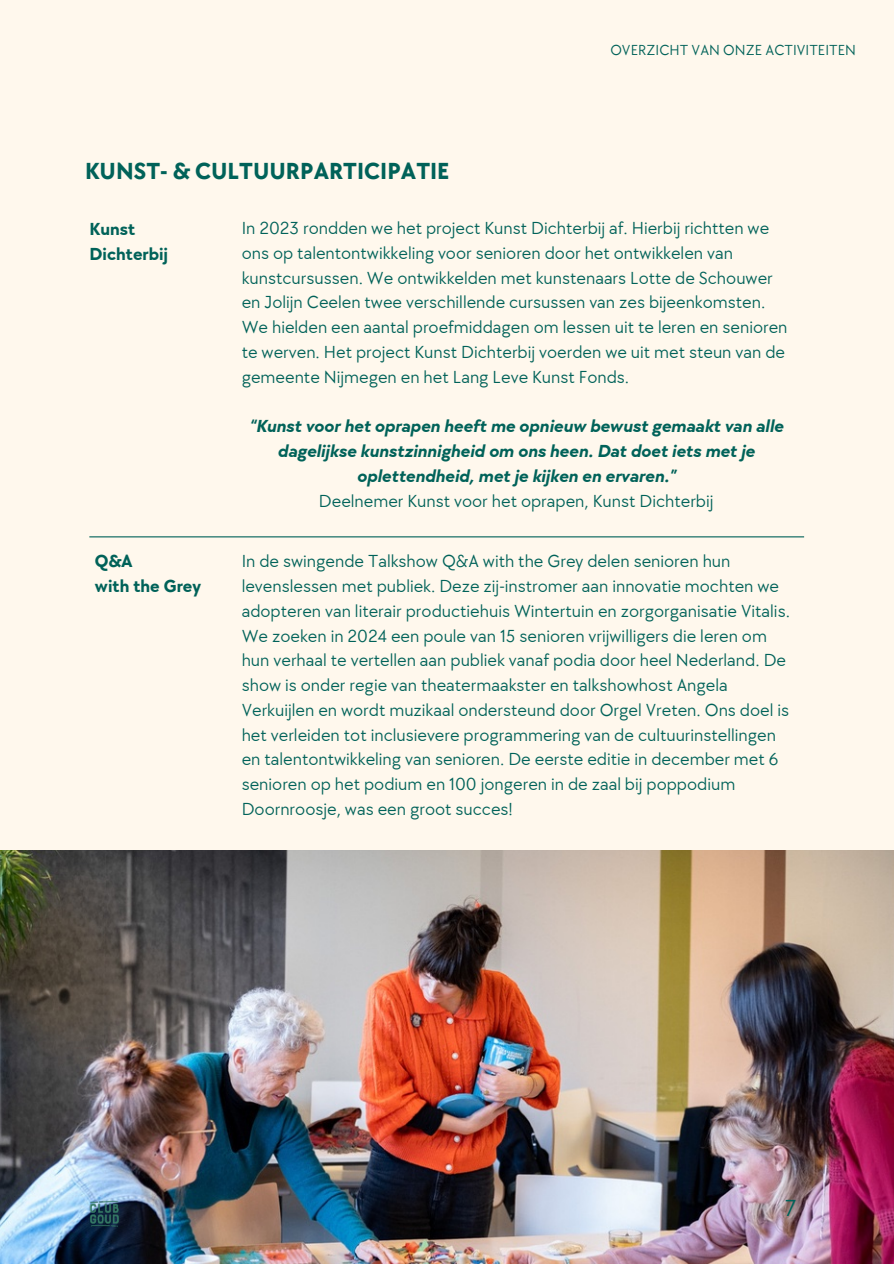
<style>
.page{position:relative;width:894px;height:1264px;background:#fff}
.page>*{position:absolute;margin:0;border:0;box-sizing:border-box;transform-origin:0 0}
.t1{font:700 24px "TT Chocolates";color:#006259}
.t2{font:24px "TT Chocolates";color:#006259}
.t3{font:18px/24.8px "TT Chocolates";color:#006259}
.t4{font:italic 700 18px/24.8px "TT Chocolates";color:#006259;text-align:center}
.t5{font:700 18px/24.8px "TT Chocolates";color:#006259}
.t6{font:15px "TT Chocolates";color:#006259}
</style>
<div class="page">
<div style="left:0;top:0;width:893px;height:1263px;background:#fff8ed"></div>
<hr style="left:89px;top:536px;width:714px;height:1px;background:#006259">
<img style="left:0;top:850px;width:893px;height:413px">
<img style="left:85px;top:1195px;width:38px;height:36px">
<h1 class="t1" style="left:85px;top:157px;width:366px">KUNST- &amp; CULTUURPARTICIPATIE</h1>
<p class="t6" style="left:610px;top:41px;width:247px">OVERZICHT VAN ONZE ACTIVITEITEN</p>
<p class="t5" style="left:89px;top:217px;width:80px">Kunst<br>Dichterbĳ</p>
<p class="t5" style="left:95px;top:549px;width:108px">Q&amp;A<br>with the Grey</p>
<p class="t3" style="left:242px;top:216px;width:547px">In 2023 rondden we het project Kunst Dichterbĳ af. Hierbĳ richtten we ons op talentontwikkeling voor senioren door het ontwikkelen van kunstcursussen. We ontwikkelden met kunstenaars Lotte de Schouwer en Jolĳn Ceelen twee verschillende cursussen van zes bĳeenkomsten.<br>We hielden een aantal proefmiddagen om lessen uit te leren en senioren te werven. Het project Kunst Dichterbĳ voerden we uit met steun van de gemeente Nĳmegen en het Lang Leve Kunst Fonds.</p>
<p class="t4" style="left:249px;top:414px;width:535px">“Kunst voor het oprapen heeft me opnieuw bewust gemaakt van alle dagelĳkse kunstzinnigheid om ons heen. Dat doet iets met je oplettendheid, met je kĳken en ervaren.”</p>
<p class="t3" style="left:319px;top:489px;width:396px">Deelnemer Kunst voor het oprapen, Kunst Dichterbĳ</p>
<p class="t3" style="left:242px;top:549px;width:549px">In de swingende Talkshow Q&amp;A with the Grey delen senioren hun levenslessen met publiek. Deze zĳ-instromer aan innovatie mochten we adopteren van literair productiehuis Wintertuin en zorgorganisatie Vitalis.<br>We zoeken in 2024 een poule van 15 senioren vrĳwilligers die leren om hun verhaal te vertellen aan publiek vanaf podia door heel Nederland. De show is onder regie van theatermaakster en talkshowhost Angela Verkuĳlen en wordt muzikaal ondersteund door Orgel Vreten. Ons doel is het verleiden tot inclusievere programmering van de cultuurinstellingen en talentontwikkeling van senioren. De eerste editie in december met 6 senioren op het podium en 100 jongeren in de zaal bĳ poppodium Doornroosje, was een groot succes!</p>
<h1 class="t2" style="left:784px;top:1194px;width:14px">7</h1>
</div>
